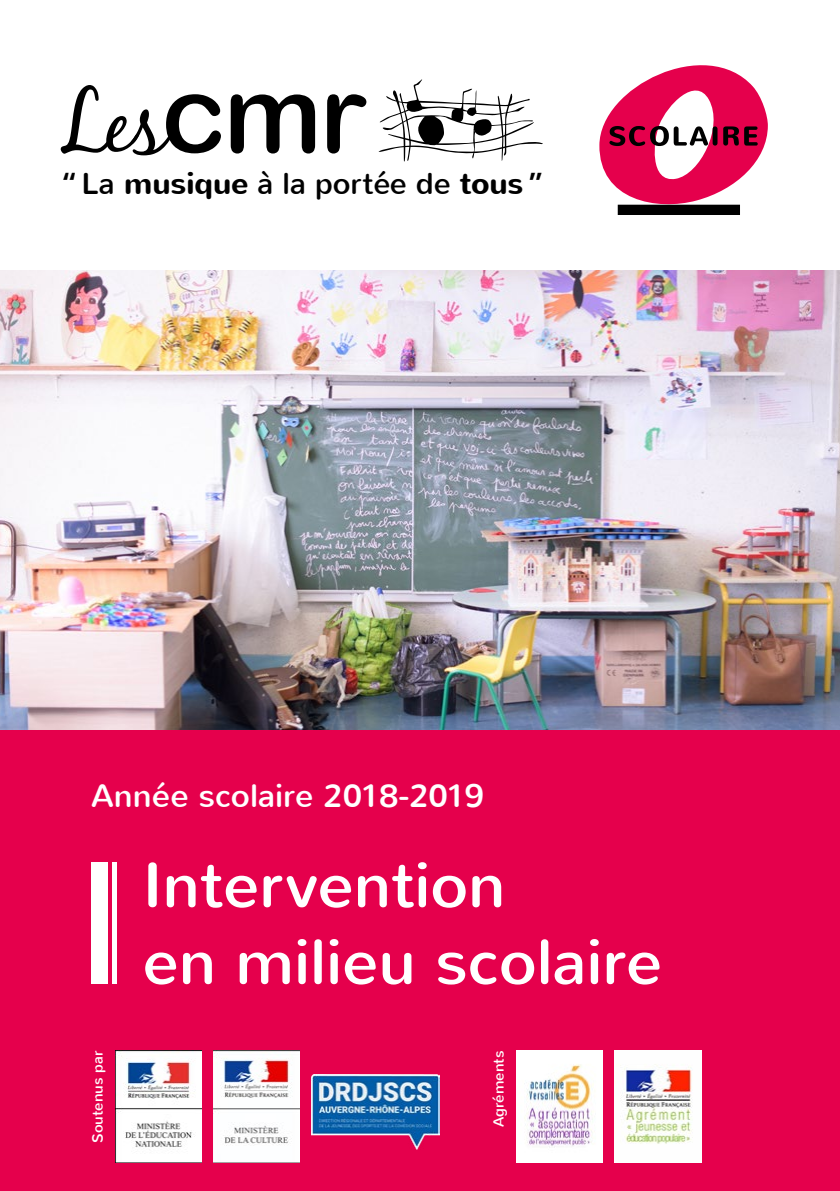
<style>
.page{position:relative;width:840px;height:1191px;background:#fff}
.page>*{position:absolute;margin:0;border:0;box-sizing:border-box;transform-origin:0 0}
.t1{font:64px/76.8px "Nunito";color:#fff}
.t2{font:32.4px "Nunito";color:#fff}
.t3{font:30.2px "Nunito";color:#000}
.t4{font:14.8px "Nunito";color:#fff}
.s1{font-weight:700}
</style>
<div class="page">
<div style="left:0;top:729px;width:839px;height:462px;background:#e5004c"></div>
<img style="left:0;top:270px;width:839px;height:459px">
<div style="left:617px;top:205px;width:122px;height:10px;background:#000"></div>
<svg style="left:599px;top:65px;width:168px;height:146px"></svg>
<div style="left:91px;top:862px;width:16px;height:122px;background:#fff"></div>
<div style="left:112px;top:862px;width:5px;height:122px;background:#fff"></div>
<img style="left:213px;top:1050px;width:86px;height:112px">
<img style="left:115px;top:1050px;width:86px;height:112px">
<img style="left:516px;top:1050px;width:86px;height:112px">
<img style="left:614px;top:1050px;width:86px;height:112px">
<img style="left:311px;top:1074px;width:128px;height:75px">
<svg style="left:230px;top:94px;width:85px;height:59px"></svg>
<svg style="left:327px;top:94px;width:39px;height:59px"></svg>
<svg style="left:61px;top:85px;width:160px;height:70px"></svg>
<svg style="left:378px;top:79px;width:165px;height:83px"></svg>
<p class="t3" style="left:61px;top:164px;width:485px">“ La <span class="s1">musique</span> à la portée de <span class="s1">tous</span>”</p>
<p class="t2" style="left:91px;top:775px;width:394px">Année scolaire 2018-2019</p>
<p class="t1" style="left:142px;top:847px;width:521px">Intervention<br>en milieu scolaire</p>
<p class="t4" style="left:88px;top:1142px;width:93px;rotate:-90deg">Soutenus par</p>
<p class="t4" style="left:489px;top:1127px;width:78px;rotate:-90deg">Agréments</p>
</div>
